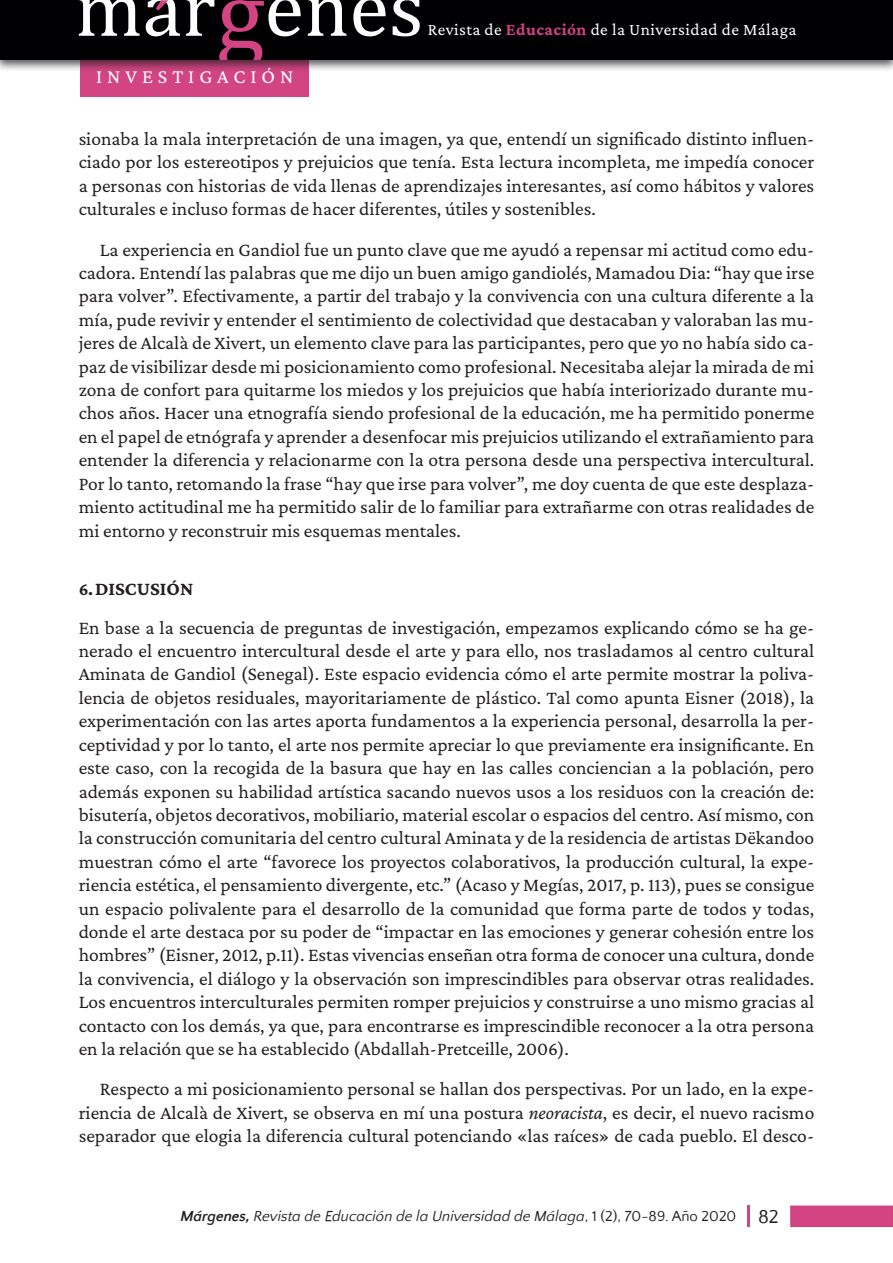
<style>
.page{position:relative;width:893px;height:1263px;background:#fff}
.page>*{position:absolute;margin:0;border:0;box-sizing:border-box;transform-origin:0 0}
.t1{font:20.25px "Crimson Pro";letter-spacing:.245em;color:#fff}
.t2{font:19.5px/23.4px "Crimson Pro";color:#231f20;text-align:justify}
.t3{font:17.25px "Crimson Pro";letter-spacing:.025em;color:#fff}
.t4{font:italic 15px "Quattrocento Sans";color:#231f20}
.s1{font-weight:700;color:#d1437e}
.s2{font-weight:700;font-size:18px}
.s3{font-weight:700}
.s4{font-style:italic}
.s5{font-style:normal}
.s6{font-style:normal;font-size:19.5px}
</style>
<div class="page">
<div style="left:81px;top:55px;width:228px;height:42px;background:#d24482"></div>
<div style="left:0;top:0;width:893px;height:72px;background:#231f20;opacity:.75"></div>
<div style="left:0;top:0;width:893px;height:60px;background:#000003"></div>
<svg style="left:78px;top:0;width:62px;height:36px"></svg>
<svg style="left:307px;top:0;width:39px;height:36px"></svg>
<svg style="left:353px;top:0;width:33px;height:36px"></svg>
<svg style="left:393px;top:0;width:27px;height:36px"></svg>
<svg style="left:146px;top:0;width:155px;height:59px"></svg>
<hr style="left:747px;top:1205px;width:3px;height:22px;background:#d24482">
<div style="left:790px;top:1205px;width:103px;height:22px;background:#d24482;border:2px solid #d1437e"></div>
<p class="t1" style="left:96px;top:63px;width:199px">INVESTIGACIÓN</p>
<p class="t3" style="left:428px;top:18px;width:370px">Revista de <span class="s1">Educación</span> de la Universidad de Málaga</p>
<p class="t2" style="left:79px;top:127px;width:737px">sionaba la mala interpretación de una imagen, ya que, entendí un significado distinto influen&shy;ciado por los estereotipos y prejuicios que tenía. Esta lectura incompleta, me impedía conocer a personas con historias de vida llenas de aprendizajes interesantes, así como hábitos y valores culturales e incluso formas de hacer diferentes, útiles y sostenibles.</p>
<p class="t2" style="left:79px;top:237px;width:737px;text-indent:21px">La experiencia en Gandiol fue un punto clave que me ayudó a repensar mi actitud como edu&shy;cadora. Entendí las palabras que me dijo un buen amigo gandiolés, Mamadou Dia: “hay que irse para volver”. Efectivamente, a partir del trabajo y la convivencia con una cultura diferente a la mía, pude revivir y entender el sentimiento de colectividad que destacaban y valoraban las mu&shy;jeres de Alcalà de Xivert, un elemento clave para las participantes, pero que yo no había sido ca&shy;paz de visibilizar desde mi posicionamiento como profesional. Necesitaba alejar la mirada de mi zona de confort para quitarme los miedos y los prejuicios que había interiorizado durante mu&shy;chos años. Hacer una etnografía siendo profesional de la educación, me ha permitido ponerme en el papel de etnógrafa y aprender a desenfocar mis prejuicios utilizando el extrañamiento para entender la diferencia y relacionarme con la otra persona desde una perspectiva intercultural.<br>Por lo tanto, retomando la frase “hay que irse para volver”, me doy cuenta de que este desplaza&shy;miento actitudinal me ha permitido salir de lo familiar para extrañarme con otras realidades de mi entorno y reconstruir mis esquemas mentales.</p>
<p class="t2" style="left:79px;top:569px;width:737px;line-height:38.4px"><span class="s2">6.</span><span class="s3">DISCUSIÓN<br></span>En base a la secuencia de preguntas de investigación, empezamos explicando cómo se ha ge-</p>
<p class="t2" style="left:79px;top:639px;width:737px">nerado el encuentro intercultural desde el arte y para ello, nos trasladamos al centro cultural Aminata de Gandiol (Senegal). Este espacio evidencia cómo el arte permite mostrar la poliva&shy;lencia de objetos residuales, mayoritariamente de plástico. Tal como apunta Eisner (2018), la experimentación con las artes aporta fundamentos a la experiencia personal, desarrolla la per&shy;ceptividad y por lo tanto, el arte nos permite apreciar lo que previamente era insignificante. En este caso, con la recogida de la basura que hay en las calles conciencian a la población, pero además exponen su habilidad artística sacando nuevos usos a los residuos con la creación de: bisutería, objetos decorativos, mobiliario, material escolar o espacios del centro. Así mismo, con la construcción comunitaria del centro cultural Aminata y de la residencia de artistas Dëkandoo muestran cómo el arte “favorece los proyectos colaborativos, la producción cultural, la expe&shy;riencia estética, el pensamiento divergente, etc.” (Acaso y Megías, 2017, p. 113), pues se consigue un espacio polivalente para el desarrollo de la comunidad que forma parte de todos y todas, donde el arte destaca por su poder de “impactar en las emociones y generar cohesión entre los hombres” (Eisner, 2012, p.11). Estas vivencias enseñan otra forma de conocer una cultura, donde la convivencia, el diálogo y la observación son imprescindibles para observar otras realidades.<br>Los encuentros interculturales permiten romper prejuicios y construirse a uno mismo gracias al contacto con los demás, ya que, para encontrarse es imprescindible reconocer a la otra persona en la relación que se ha establecido (Abdallah-Pretceille, 2006).</p>
<p class="t2" style="left:79px;top:1077px;width:737px;text-indent:21px">Respecto a mi posicionamiento personal se hallan dos perspectivas. Por un lado, en la expe&shy;riencia de Alcalà de Xivert, se observa en mí una postura <span class="s4">neoracista</span>, es decir, el nuevo racismo separador que elogia la diferencia cultural potenciando «las raíces» de cada pueblo. El desco-</p>
<p class="t4" style="left:180px;top:1208px;width:600px"><span class="s3">Márgenes,</span> Revista de Educación de la Universidad de Málaga<span class="s5">, 1 (2), 70-89. Año 2020</span> <span class="s6">82</span></p>
</div>
